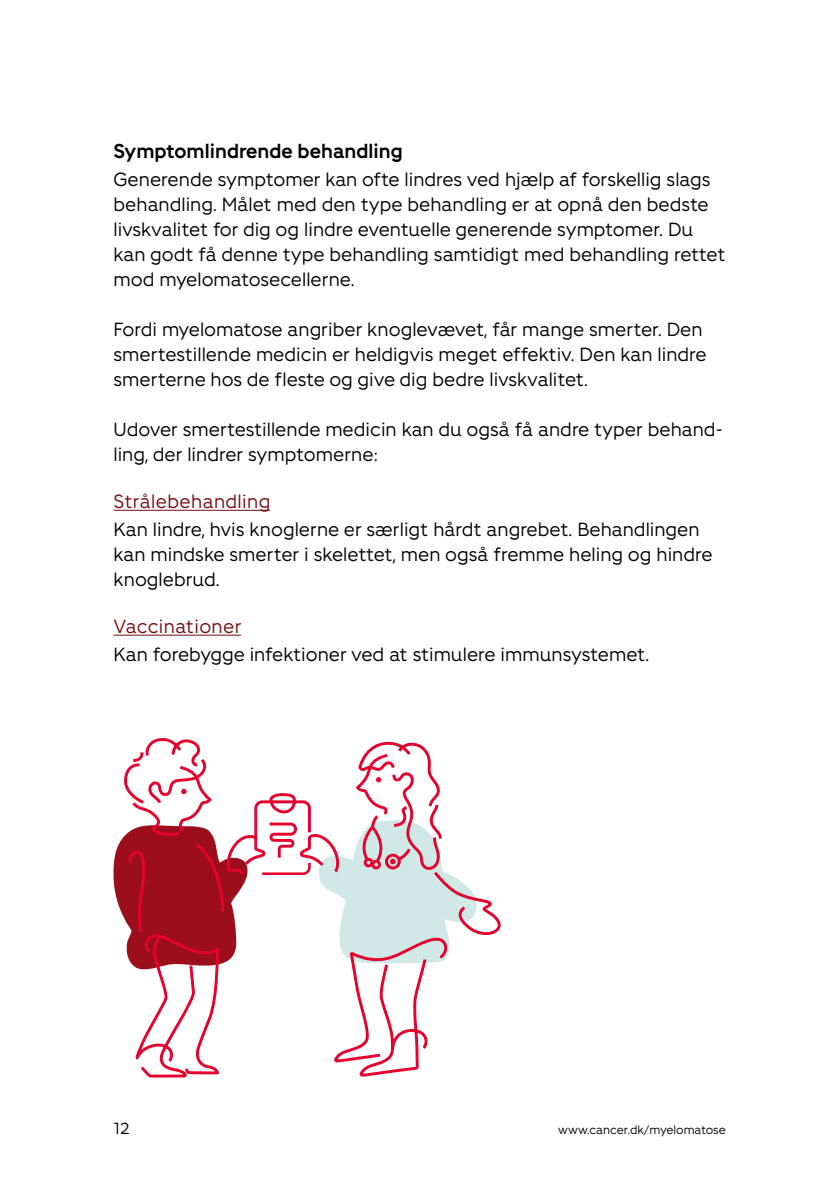
<style>
.page{position:relative;width:840px;height:1191px;background:#fff}
.page>*{position:absolute;margin:0;border:0;box-sizing:border-box;transform-origin:0 0}
.t1{font:700 20px "Fighter";color:#000}
.t2{font:19px/25px "Fighter";color:#000}
.t3{font:19px "Fighter";letter-spacing:.02em;color:#780c10}
.t4{font:16px "Fighter";color:#000}
.t5{font:12px "Fighter";color:#000}
</style>
<div class="page">
<svg style="left:140px;top:898px;width:360px;height:180px"></svg>
<svg style="left:113px;top:738px;width:366px;height:326px"></svg>
<hr style="left:113px;top:510px;width:157px;height:1px;background:#780c10">
<hr style="left:113px;top:635px;width:128px;height:1px;background:#780c10">
<p class="t1" style="left:113px;top:137px;width:290px">Symptomlindrende behandling</p>
<p class="t2" style="left:113px;top:165px;width:613px">Generende symptomer kan ofte lindres ved hjælp af forskellig slags behandling. Målet med den type behandling er at opnå den bedste livskvalitet for dig og lindre eventuelle generende symptomer. Du kan godt få denne type behandling samtidigt med behandling rettet mod myelomatosecellerne.</p>
<p class="t2" style="left:113px;top:315px;width:594px">Fordi myelomatose angriber knoglevævet, får mange smerter. Den smertestillende medicin er heldigvis meget effektiv. Den kan lindre smerterne hos de fleste og give dig bedre livskvalitet.</p>
<p class="t2" style="left:113px;top:415px;width:611px">Udover smertestillende medicin kan du også få andre typer behand&shy;ling, der lindrer symptomerne:</p>
<p class="t3" style="left:113px;top:488px;width:158px">Strålebehandling</p>
<p class="t2" style="left:113px;top:515px;width:600px">Kan lindre, hvis knoglerne er særligt hårdt angrebet. Behandlingen kan mindske smerter i skelettet, men også fremme heling og hindre knoglebrud.</p>
<p class="t3" style="left:113px;top:613px;width:130px">Vaccinationer</p>
<p class="t2" style="left:113px;top:640px;width:537px">Kan forebygge infektioner ved at stimulere immunsystemet.</p>
<p class="t4" style="left:113px;top:1117px;width:17px">12</p>
<p class="t5" style="left:558px;top:1121px;width:169px">www.cancer.dk/myelomatose</p>
</div>
